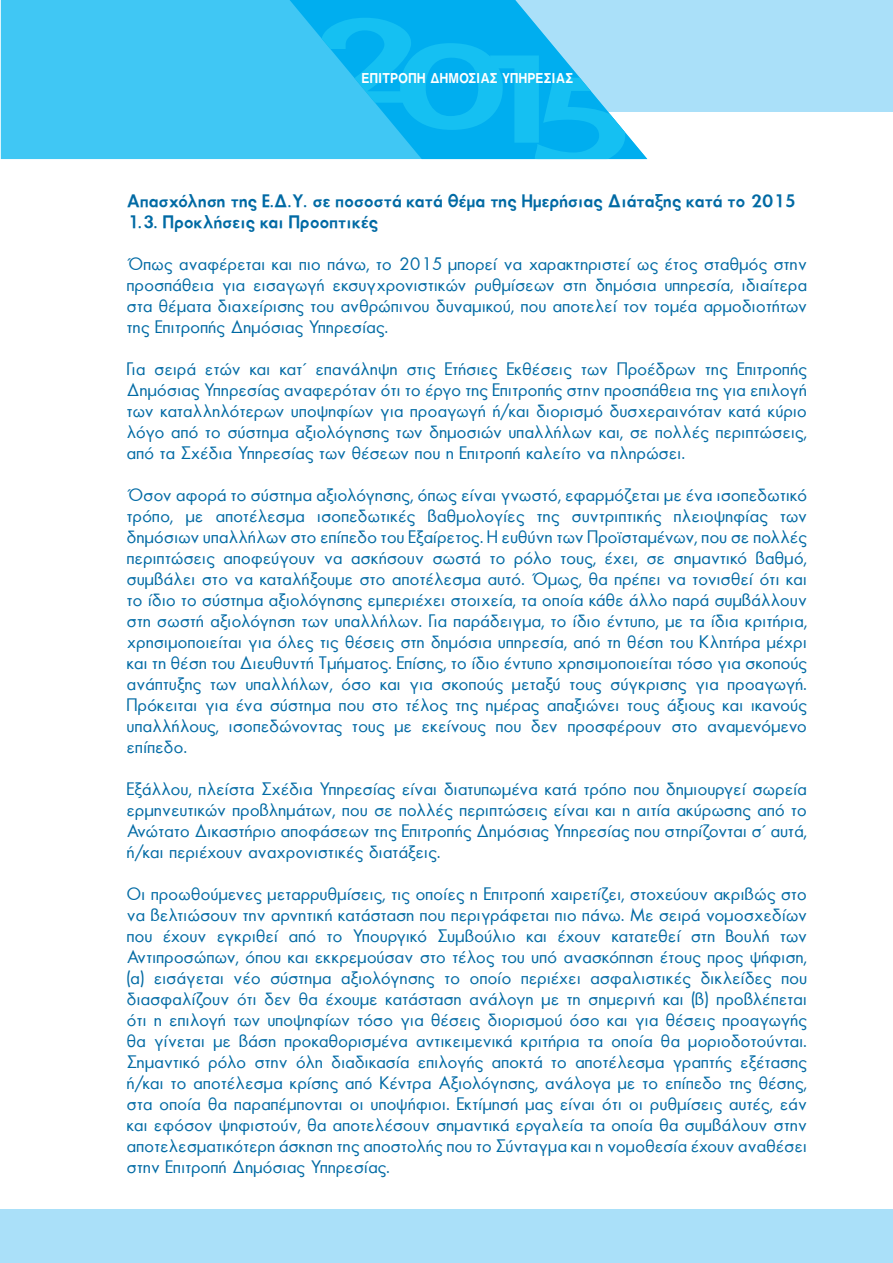
<style>
.page{position:relative;width:893px;height:1263px;background:#fff}
.page>*{position:absolute;margin:0;border:0;box-sizing:border-box;transform-origin:0 0}
.t1{font:18px/21px "Mg Future UC Pol Normal";color:#006aa4;text-align:justify}
.t2{font:700 18px "Mg Future UC Pol";color:#006aa4}
.t3{font:700 13.5px "Mg Helvetica UC Pol";letter-spacing:.02em;color:#fff;scale:.9 1}
</style>
<div class="page">
<div style="left:0;top:1209px;width:893px;height:54px;background:#aae0f9"></div>
<div style="left:206px;top:0;width:687px;height:111px;background:#aae0f9"></div>
<div style="left:1px;top:0;width:289px;height:159px;background:#40c7f4"></div>
<svg style="left:290px;top:0;width:357px;height:159px"></svg>
<svg style="left:321px;top:18px;width:304px;height:141px;background:#25bdf1"></svg>
<p class="t3" style="left:362px;top:69px;width:236px">ΕΠΙΤΡΟΠΗ ΔΗΜΟΣΙΑΣ ΥΠΗΡΕΣΙΑΣ</p>
<p class="t2" style="left:128px;top:191px;width:670px">Απασχόληση της Ε.Δ.Υ. σε ποσοστά κατά θέμα της Ημερήσιας Διάταξης κατά το 2015</p>
<p class="t2" style="left:128px;top:212px;width:253px">1.3. Προκλήσεις και Προοπτικές</p>
<p class="t1" style="left:128px;top:254px;width:682px">Όπως αναφέρεται και πιο πάνω, το 2015 μπορεί να χαρακτηριστεί ως έτος σταθμός στην προσπάθεια για εισαγωγή εκσυγχρονιστικών ρυθμίσεων στη δημόσια υπηρεσία, ιδιαίτερα στα θέματα διαχείρισης του ανθρώπινου δυναμικού, που αποτελεί τον τομέα αρμοδιοτήτων της Επιτροπής Δημόσιας Υπηρεσίας.</p>
<p class="t1" style="left:128px;top:359px;width:682px">Για σειρά ετών και κατ΄ επανάληψη στις Ετήσιες Εκθέσεις των Προέδρων της Επιτροπής Δημόσιας Υπηρεσίας αναφερόταν ότι το έργο της Επιτροπής στην προσπάθεια της για επιλογή των καταλληλότερων υποψηφίων για προαγωγή ή/και διορισμό δυσχεραινόταν κατά κύριο λόγο από το σύστημα αξιολόγησης των δημοσιών υπαλλήλων και, σε πολλές περιπτώσεις, από τα Σχέδια Υπηρεσίας των θέσεων που η Επιτροπή καλείτο να πληρώσει.</p>
<p class="t1" style="left:128px;top:485px;width:682px">Όσον αφορά το σύστημα αξιολόγησης, όπως είναι γνωστό, εφαρμόζεται με ένα ισοπεδωτικό τρόπο, με αποτέλεσμα ισοπεδωτικές βαθμολογίες της συντριπτικής πλειοψηφίας των δημόσιων υπαλλήλων στο επίπεδο του Εξαίρετος. Η ευθύνη των Προϊσταμένων, που σε πολλές περιπτώσεις αποφεύγουν να ασκήσουν σωστά το ρόλο τους, έχει, σε σημαντικό βαθμό, συμβάλει στο να καταλήξουμε στο αποτέλεσμα αυτό. Όμως, θα πρέπει να τονισθεί ότι και το ίδιο το σύστημα αξιολόγησης εμπεριέχει στοιχεία, τα οποία κάθε άλλο παρά συμβάλλουν στη σωστή αξιολόγηση των υπαλλήλων. Για παράδειγμα, το ίδιο έντυπο, με τα ίδια κριτήρια, χρησιμοποιείται για όλες τις θέσεις στη δημόσια υπηρεσία, από τη θέση του Κλητήρα μέχρι και τη θέση του Διευθυντή Τμήματος. Επίσης, το ίδιο έντυπο χρησιμοποιείται τόσο για σκοπούς ανάπτυξης των υπαλλήλων, όσο και για σκοπούς μεταξύ τους σύγκρισης για προαγωγή.<br>Πρόκειται για ένα σύστημα που στο τέλος της ημέρας απαξιώνει τους άξιους και ικανούς υπαλλήλους, ισοπεδώνοντας τους με εκείνους που δεν προσφέρουν στο αναμενόμενο επίπεδο.</p>
<p class="t1" style="left:128px;top:779px;width:682px">Εξάλλου, πλείστα Σχέδια Υπηρεσίας είναι διατυπωμένα κατά τρόπο που δημιουργεί σωρεία ερμηνευτικών προβλημάτων, που σε πολλές περιπτώσεις είναι και η αιτία ακύρωσης από το Ανώτατο Δικαστήριο αποφάσεων της Επιτροπής Δημόσιας Υπηρεσίας που στηρίζονται σ΄ αυτά, ή/και περιέχουν αναχρονιστικές διατάξεις.</p>
<p class="t1" style="left:128px;top:884px;width:682px">Οι προωθούμενες μεταρρυθμίσεις, τις οποίες η Επιτροπή χαιρετίζει, στοχεύουν ακριβώς στο να βελτιώσουν την αρνητική κατάσταση που περιγράφεται πιο πάνω. Με σειρά νομοσχεδίων που έχουν εγκριθεί από το Υπουργικό Συμβούλιο και έχουν κατατεθεί στη Βουλή των Αντιπροσώπων, όπου και εκκρεμούσαν στο τέλος του υπό ανασκόπηση έτους προς ψήφιση, (α) εισάγεται νέο σύστημα αξιολόγησης το οποίο περιέχει ασφαλιστικές δικλείδες που διασφαλίζουν ότι δεν θα έχουμε κατάσταση ανάλογη με τη σημερινή και (β) προβλέπεται ότι η επιλογή των υποψηφίων τόσο για θέσεις διορισμού όσο και για θέσεις προαγωγής θα γίνεται με βάση προκαθορισμένα αντικειμενικά κριτήρια τα οποία θα μοριοδοτούνται.<br>Σημαντικό ρόλο στην όλη διαδικασία επιλογής αποκτά το αποτέλεσμα γραπτής εξέτασης ή/και το αποτέλεσμα κρίσης από Κέντρα Αξιολόγησης, ανάλογα με το επίπεδο της θέσης, στα οποία θα παραπέμπονται οι υποψήφιοι. Εκτίμησή μας είναι ότι οι ρυθμίσεις αυτές, εάν και εφόσον ψηφιστούν, θα αποτελέσουν σημαντικά εργαλεία τα οποία θα συμβάλουν στην αποτελεσματικότερη άσκηση της αποστολής που το Σύνταγμα και η νομοθεσία έχουν αναθέσει στην Επιτροπή Δημόσιας Υπηρεσίας.</p>
</div>
